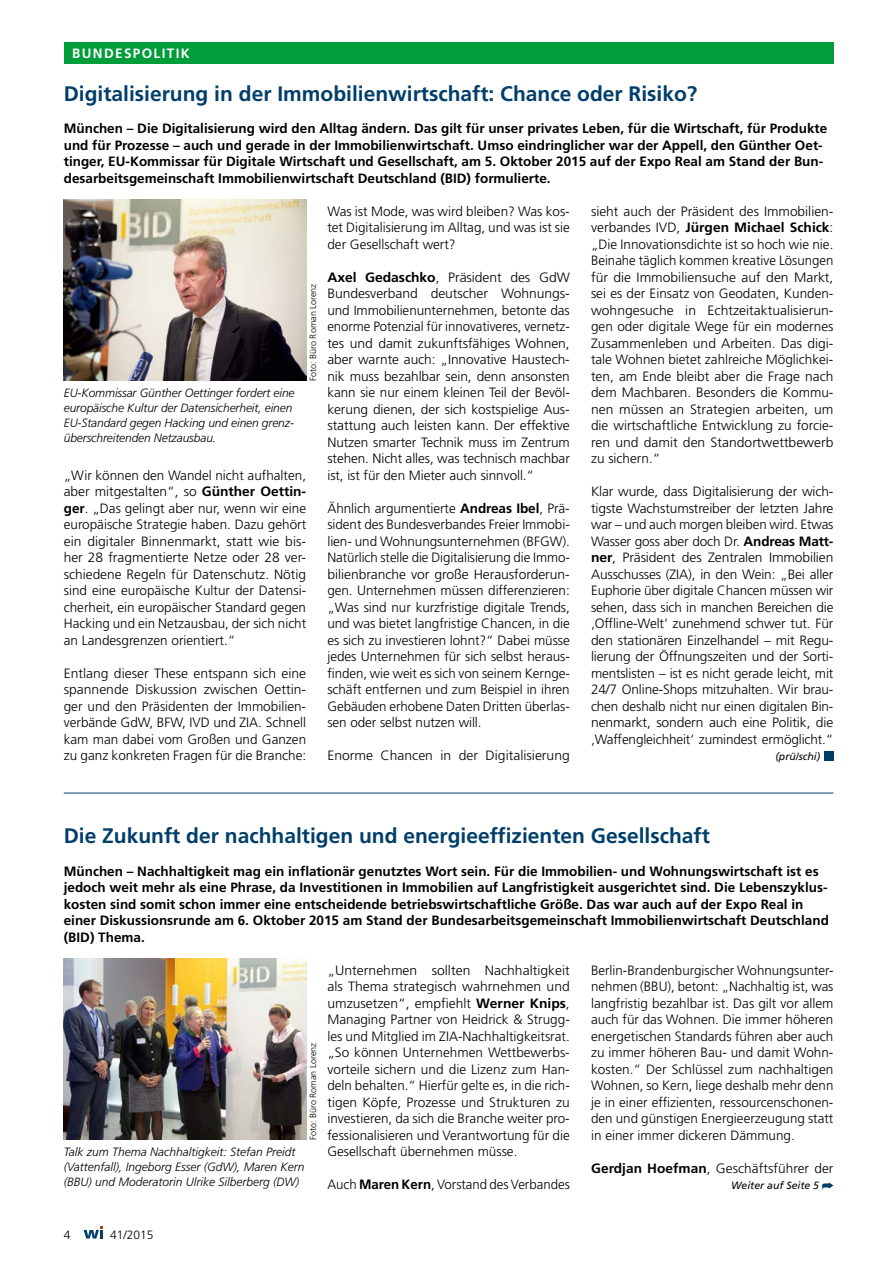
<style>
.page{position:relative;width:893px;height:1263px;background:#fff}
.page>*{position:absolute;margin:0;border:0;box-sizing:border-box;transform-origin:0 0}
.t1{font:700 21px "Frutiger";color:#003e6a}
.t2{font:300 13.5px/16.5px "Frutiger";color:#000;text-align:justify}
.t3{font:700 13.5px/16.5px "Frutiger";color:#000}
.t4{font:700 13.5px "Frutiger";letter-spacing:.1em;color:#fff}
.t5{font:italic 300 12px/15px "Frutiger";letter-spacing:-.01em;color:#000}
.t6{font:300 12px "Frutiger";color:#000}
.t7{font:italic 10.5px "Frutiger";color:#000}
.t8{font:300 9px "Frutiger";color:#000}
.s1{font-weight:700}
</style>
<div class="page">
<img style="left:64px;top:199px;width:242px;height:182px">
<div style="left:824px;top:751px;width:9px;height:9px;background:#003e6a"></div>
<div style="left:64px;top:43px;width:769px;height:21px;background:#009d3a"></div>
<img style="left:64px;top:958px;width:242px;height:182px">
<hr style="left:64px;top:793px;width:769px;height:1px;background:#003e6a">
<svg style="left:822px;top:1182px;width:11px;height:7px"></svg>
<svg style="left:84px;top:1226px;width:19px;height:12px"></svg>
<p class="t4" style="left:72px;top:46px;width:119px">BUNDESPOLITIK</p>
<h1 class="t1" style="left:64px;top:82px;width:635px">Digitalisierung in der Immobilienwirtschaft: Chance oder Risiko?</h1>
<p class="t3" style="left:64px;top:120px;width:765px">München – Die Digitalisierung wird den Alltag ändern. Das gilt für unser privates Leben, für die Wirtschaft, für Produkte und für Prozesse – auch und gerade in der Immobilienwirtschaft. Umso eindringlicher war der Appell, den Günther Oet&shy;tinger, EU-Kommissar für Digitale Wirtschaft und Gesellschaft, am 5. Oktober 2015 auf der Expo Real am Stand der Bun&shy;desarbeitsgemeinschaft Immobilienwirtschaft Deutschland (BID) formulierte.</p>
<p class="t8" style="left:308px;top:381px;width:99px;rotate:-90deg">Foto: Büro Roman Lorenz</p>
<p class="t5" style="left:64px;top:385px;width:232px">EU-Kommissar Günther Oettinger fordert eine europäische Kultur der Datensicherheit, einen EU-Standard gegen Hacking und einen grenz&shy;überschreitenden Netzausbau.</p>
<p class="t2" style="left:64px;top:467px;width:244px">„Wir können den Wandel nicht aufhalten, aber mitgestalten“, so <span class="s1">Günther Oettin&shy;ger</span>. „Das gelingt aber nur, wenn wir eine europäische Strategie haben. Dazu gehört ein digitaler Binnenmarkt, statt wie bis&shy;her 28 fragmentierte Netze oder 28 ver&shy;schiedene Regeln für Datenschutz. Nötig sind eine europäische Kultur der Datensi&shy;cherheit, ein europäischer Standard gegen Hacking und ein Netzausbau, der sich nicht an Landesgrenzen orientiert.“</p>
<p class="t2" style="left:64px;top:665px;width:244px">Entlang dieser These entspann sich eine spannende Diskussion zwischen Oettin&shy;ger und den Präsidenten der Immobilien&shy;verbände GdW, BFW, IVD und ZIA. Schnell kam man dabei vom Großen und Ganzen zu ganz konkreten Fragen für die Branche:</p>
<p class="t2" style="left:327px;top:203px;width:244px">Was ist Mode, was wird bleiben? Was kos&shy;tet Digitalisierung im Alltag, und was ist sie der Gesellschaft wert?</p>
<p class="t2" style="left:327px;top:269px;width:244px"><span class="s1">Axel Gedaschko</span>, Präsident des GdW Bundesverband deutscher Wohnungs&shy;und Immobilienunternehmen, betonte das enorme Potenzial für innovativeres, vernetz&shy;tes und damit zukunftsfähiges Wohnen, aber warnte auch: „Innovative Haustech&shy;nik muss bezahlbar sein, denn ansonsten kann sie nur einem kleinen Teil der Bevöl&shy;kerung dienen, der sich kostspielige Aus&shy;stattung auch leisten kann. Der effektive Nutzen smarter Technik muss im Zentrum stehen. Nicht alles, was technisch machbar ist, ist für den Mieter auch sinnvoll.“</p>
<p class="t2" style="left:327px;top:500px;width:244px">Ähnlich argumentierte <span class="s1">Andreas Ibel</span>, Prä&shy;sident des Bundesverbandes Freier Immobi&shy;lien- und Wohnungsunternehmen (BFGW).<br>Natürlich stelle die Digitalisierung die Immo&shy;bilienbranche vor große Herausforderun&shy;gen. Unternehmen müssen differenzieren: „Was sind nur kurzfristige digitale Trends, und was bietet langfristige Chancen, in die es sich zu investieren lohnt?“ Dabei müsse jedes Unternehmen für sich selbst heraus&shy;finden, wie weit es sich von seinem Kernge&shy;schäft entfernen und zum Beispiel in ihren Gebäuden erhobene Daten Dritten überlas&shy;sen oder selbst nutzen will.</p>
<p class="t2" style="left:327px;top:748px;width:244px">Enorme Chancen in der Digitalisierung</p>
<p class="t2" style="left:591px;top:203px;width:244px">sieht auch der Präsident des Immobilien&shy;verbandes IVD, <span class="s1">Jürgen Michael Schick</span>: „Die Innovationsdichte ist so hoch wie nie.<br>Beinahe täglich kommen kreative Lösungen für die Immobiliensuche auf den Markt, sei es der Einsatz von Geodaten, Kunden&shy;wohngesuche in Echtzeitaktualisierun&shy;gen oder digitale Wege für ein modernes Zusammenleben und Arbeiten. Das digi&shy;tale Wohnen bietet zahlreiche Möglichkei&shy;ten, am Ende bleibt aber die Frage nach dem Machbaren. Besonders die Kommu&shy;nen müssen an Strategien arbeiten, um die wirtschaftliche Entwicklung zu forcie&shy;ren und damit den Standortwettbewerb zu sichern.“</p>
<p class="t2" style="left:591px;top:484px;width:244px">Klar wurde, dass Digitalisierung der wich&shy;tigste Wachstumstreiber der letzten Jahre war – und auch morgen bleiben wird. Etwas Wasser goss aber doch Dr. <span class="s1">Andreas Matt&shy;ner</span>, Präsident des Zentralen Immobilien Ausschusses (ZIA), in den Wein: „Bei aller Euphorie über digitale Chancen müssen wir sehen, dass sich in manchen Bereichen die ‚Offline-Welt‘ zunehmend schwer tut. Für den stationären Einzelhandel – mit Regu&shy;lierung der Öffnungszeiten und der Sorti&shy;mentslisten – ist es nicht gerade leicht, mit 24/7 Online-Shops mitzuhalten. Wir brau&shy;chen deshalb nicht nur einen digitalen Bin&shy;nenmarkt, sondern auch eine Politik, die ‚Waffengleichheit‘ zumindest ermöglicht.“</p>
<p class="t7" style="left:775px;top:751px;width:46px">(prü/schi)</p>
<h1 class="t1" style="left:64px;top:823px;width:648px">Die Zukunft der nachhaltigen und energieeffizienten Gesellschaft</h1>
<p class="t3" style="left:64px;top:863px;width:767px">München – Nachhaltigkeit mag ein inflationär genutztes Wort sein. Für die Immobilien- und Wohnungswirtschaft ist es jedoch weit mehr als eine Phrase, da Investitionen in Immobilien auf Langfristigkeit ausgerichtet sind. Die Lebenszyklus&shy;kosten sind somit schon immer eine entscheidende betriebswirtschaftliche Größe. Das war auch auf der Expo Real in einer Diskussionsrunde am 6. Oktober 2015 am Stand der Bundesarbeitsgemeinschaft Immobilienwirtschaft Deutschland (BID) Thema.</p>
<p class="t2" style="left:327px;top:962px;width:244px">„Unternehmen sollten Nachhaltigkeit als Thema strategisch wahrnehmen und umzusetzen“, empfiehlt <span class="s1">Werner Knips</span>, Managing Partner von Heidrick &amp; Strugg&shy;les und Mitglied im ZIA-Nachhaltigkeitsrat. „So können Unternehmen Wettbewerbs&shy;vorteile sichern und die Lizenz zum Han&shy;deln behalten.“ Hierfür gelte es, in die rich&shy;tigen Köpfe, Prozesse und Strukturen zu investieren, da sich die Branche weiter pro&shy;fessionalisieren und Verantwortung für die Gesellschaft übernehmen müsse.</p>
<p class="t2" style="left:327px;top:1177px;width:244px">Auch <span class="s1">Maren Kern</span>, Vorstand des Verbandes</p>
<p class="t2" style="left:591px;top:962px;width:244px">Berlin-Brandenburgischer Wohnungsunter&shy;nehmen (BBU), betont: „Nachhaltig ist, was langfristig bezahlbar ist. Das gilt vor allem auch für das Wohnen. Die immer höheren energetischen Standards führen aber auch zu immer höheren Bau- und damit Wohn&shy;kosten.“ Der Schlüssel zum nachhaltigen Wohnen, so Kern, liege deshalb mehr denn je in einer effizienten, ressourcenschonen&shy;den und günstigen Energieerzeugung statt in einer immer dickeren Dämmung.</p>
<p class="t2" style="left:591px;top:1160px;width:244px"><span class="s1">Gerdjan Hoefman</span>, Geschäftsführer der</p>
<p class="t8" style="left:308px;top:1140px;width:99px;rotate:-90deg">Foto: Büro Roman Lorenz</p>
<p class="t5" style="left:64px;top:1144px;width:242px">Talk zum Thema Nachhaltigkeit: Stefan Preidt (Vattenfall), Ingeborg Esser (GdW), Maren Kern (BBU) und Moderatorin Ulrike Silberberg (DW)</p>
<p class="t7" style="left:731px;top:1180px;width:89px">Weiter auf Seite 5</p>
<p class="t6" style="left:64px;top:1227px;width:8px">4</p>
<p class="t6" style="left:110px;top:1227px;width:45px">41/2015</p>
</div>
